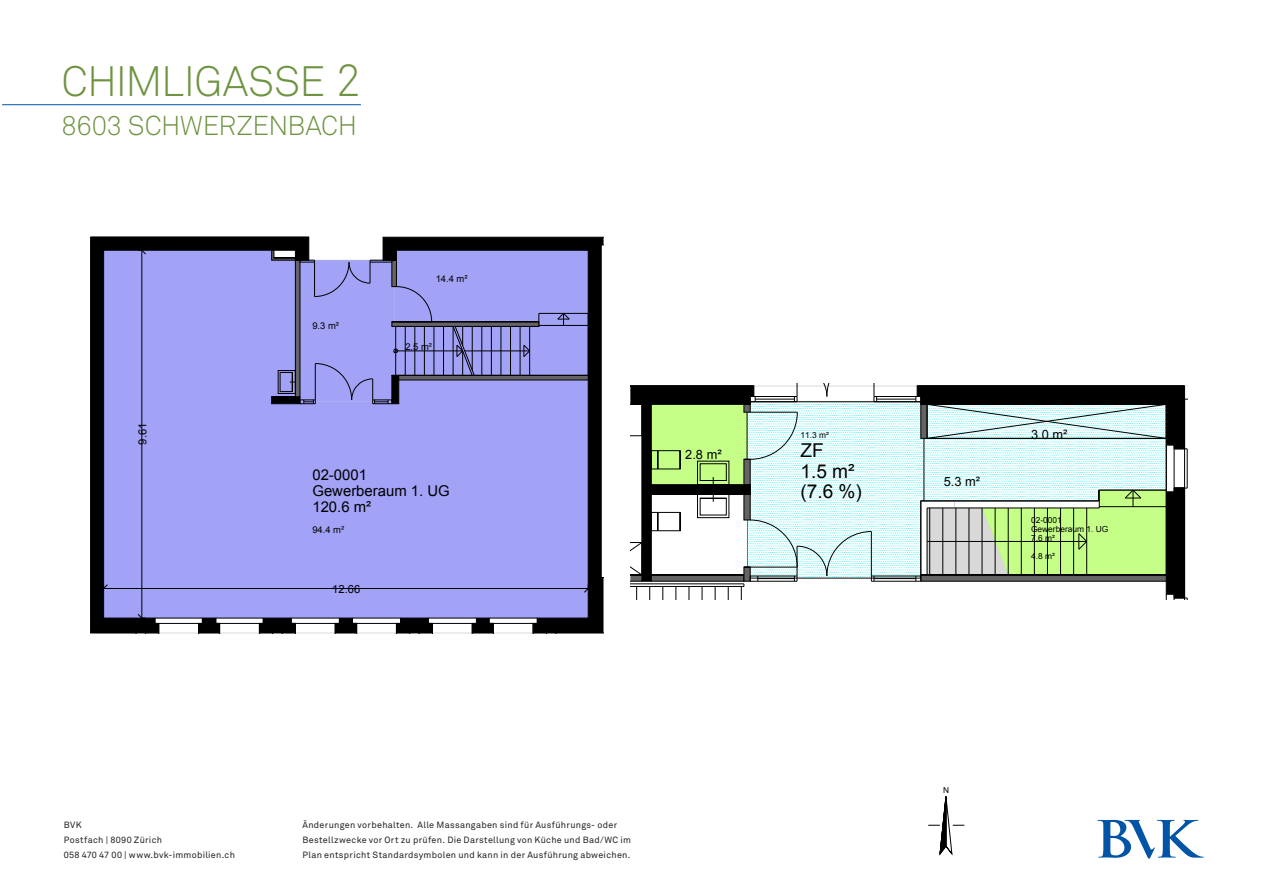
<style>
.page{position:relative;width:1263px;height:893px;background:#fff}
.page>*{position:absolute;margin:0;border:0;box-sizing:border-box;transform-origin:0 0}
.t1{font:42px "Akkurat Light Pro";letter-spacing:-.02em;color:#6e9341}
.t2{font:27px "Akkurat Light Pro";letter-spacing:-.015em;color:#6e9341}
.t3{font:19.05px/20.7px "Arial";color:#000}
.t4{font:14.85px/16px "Arial";color:#000}
.t5{font:12.75px "Arial";color:#000}
.t6{font:11.25px "Arial";color:#000}
.t7{font:9.45px "Arial";color:#000}
.t8{font:9px/15px "Akkurat Pro";letter-spacing:.035em;color:#231f20}
.t9{font:8.4px/9px "Arial";color:#000}
.t10{font:8.25px "Arial";color:#000}
.s1{font-size:45px}
</style>
<div class="page">
<svg style="left:1097px;top:820px;width:107px;height:39px"></svg>
<hr style="left:2px;top:104px;width:359px;height:1px;background:#0154a6">
<svg style="left:630px;top:383px;width:558px;height:216px"></svg>
<div style="left:309px;top:404px;width:74px;height:214px;background:#a2a2f7"></div>
<hr style="left:352px;top:618px;width:49px;height:1px;background:#000">
<hr style="left:352px;top:623px;width:49px;height:1px;background:#000">
<hr style="left:291px;top:618px;width:48px;height:1px;background:#000">
<hr style="left:291px;top:623px;width:48px;height:1px;background:#000">
<svg style="left:383px;top:237px;width:220px;height:396px;background:#8989cd"></svg>
<svg style="left:396px;top:618px;width:37px;height:15px"></svg>
<svg style="left:335px;top:618px;width:22px;height:15px"></svg>
<svg style="left:472px;top:618px;width:22px;height:15px"></svg>
<svg style="left:91px;top:237px;width:218px;height:396px;background:#8f8fd8"></svg>
<svg style="left:588px;top:633px;width:15px;height:1px"></svg>
<svg style="left:198px;top:618px;width:22px;height:15px"></svg>
<svg style="left:272px;top:250px;width:316px;height:154px;background:#9393dd"></svg>
<hr style="left:142px;top:246px;width:1px;height:376px;background:#000">
<svg style="left:138px;top:614px;width:8px;height:8px"></svg>
<svg style="left:138px;top:246px;width:8px;height:8px"></svg>
<hr style="left:100px;top:588px;width:492px;height:1px;background:#000">
<svg style="left:584px;top:584px;width:8px;height:8px"></svg>
<svg style="left:100px;top:584px;width:8px;height:8px"></svg>
<svg style="left:928px;top:796px;width:36px;height:59px"></svg>
<h1 class="t1" style="left:62px;top:56px;width:300px">CHIMLIGASSE <span class="s1">2</span></h1>
<h2 class="t2" style="left:62px;top:109px;width:297px">8603 SCHWERZENBACH</h2>
<p class="t6" style="left:135px;top:445px;width:23px;rotate:-90deg">9.61</p>
<p class="t7" style="left:312px;top:319px;width:28px">9.3 m²</p>
<p class="t7" style="left:436px;top:272px;width:33px">14.4 m²</p>
<p class="t7" style="left:405px;top:340px;width:28px">2.5 m²</p>
<h3 class="t4" style="left:312px;top:466px;width:139px">02-0001<br>Gewerberaum 1. UG<br>120.6 m²</h3>
<p class="t7" style="left:312px;top:523px;width:33px">94.4 m²</p>
<p class="t6" style="left:332px;top:581px;width:30px">12.66</p>
<h3 class="t5" style="left:685px;top:446px;width:38px">2.8 m²</h3>
<p class="t8" style="left:64px;top:817px;width:173px">BVK<br>Postfach | 8090 Zürich<br>058 470 47 00 | www.bvk-immobilien.ch</p>
<p class="t8" style="left:302px;top:817px;width:330px">Änderungen vorbehalten. Alle Massangaben sind für Ausführungs- oder<br>Bestellzwecke vor Ort zu prüfen. Die Darstellung von Küche und Bad/WC im<br>Plan entspricht Standardsymbolen und kann in der Ausführung abweichen.</p>
<p class="t9" style="left:800px;top:430px;width:30px">11.3 m²</p>
<h3 class="t5" style="left:1031px;top:426px;width:38px">3.0 m²</h3>
<h3 class="t3" style="left:800px;top:440px;width:63px">ZF<br>1.5 m² (7.6 %)</h3>
<h3 class="t5" style="left:944px;top:473px;width:38px">5.3 m²</h3>
<p class="t9" style="left:1031px;top:516px;width:79px">02-0001<br>Gewerberaum 1. UG<br>7.6 m²</p>
<p class="t9" style="left:1031px;top:552px;width:25px">4.8 m²</p>
<p class="t10" style="left:943px;top:785px;width:8px">N</p>
</div>
